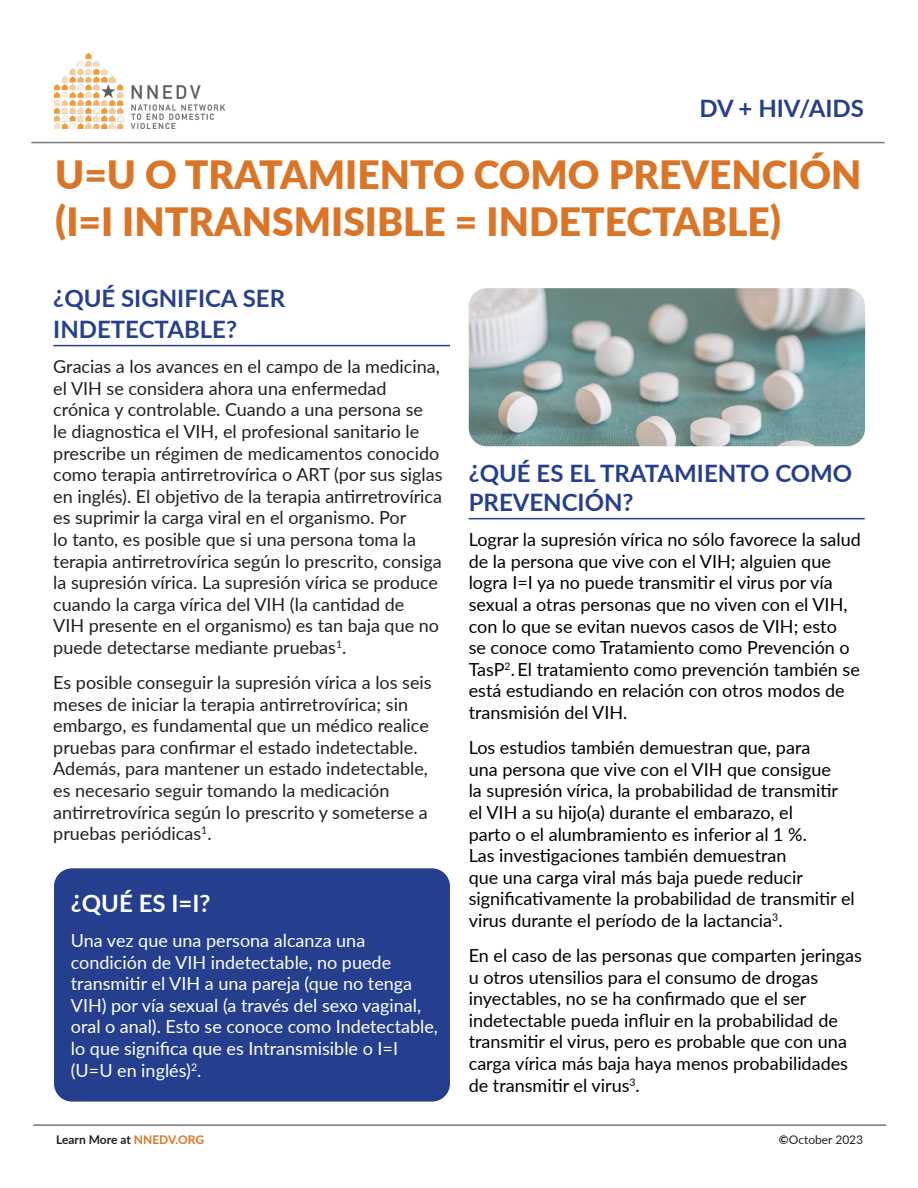
<style>
.page{position:relative;width:918px;height:1188px;background:#fff}
.page>*{position:absolute;margin:0;border:0;box-sizing:border-box;transform-origin:0 0}
.t1{font:900 39px/46.8px "Lato";color:#da7527}
.Sub-Header{font:700 24px/28.8px "Lato";color:#253f8e}
.Sub-Header-2{font:700 24px/30.6px "Lato";color:#26408d}
.t2{font:700 24px "Lato";color:#fff}
.Body{font:18px/21.6px "Lato";color:#000}
.Body-2{font:18px/21.6px "Lato";color:#231f20}
.Body-3{font:18px/21.6px "Lato";color:#fff}
.t3{font:700 12px "Lato";color:#231f20}
.Fine_Print{font:12px "Lato";color:#231f20}
.s1{color:#da7527}
.s2{font-weight:700}
</style>
<div class="page">
<div style="left:54px;top:868px;width:396px;height:234px;background:#253f8e;border-radius:18px"></div>
<hr style="left:53px;top:345px;width:397px;height:1px;background:#26408d">
<hr style="left:469px;top:518px;width:396px;height:1px;background:#253f8e">
<hr style="left:31px;top:142px;width:854px;height:1px;background:#797878">
<hr style="left:33px;top:1124px;width:853px;height:2px;background:#797878">
<img style="left:54px;top:54px;width:171px;height:74px">
<img style="left:469px;top:288px;width:396px;height:158px">
<p class="Sub-Header" style="left:699px;top:92px;width:166px">DV + HIV/AIDS</p>
<p class="t1" style="left:55px;top:150px;width:808px">U=U O TRATAMIENTO COMO PREVENCIÓN (I=I INTRANSMISIBLE = INDETECTABLE)</p>
<p class="Sub-Header-2" style="left:53px;top:282px;width:233px">¿QUÉ SIGNIFICA SER<br>INDETECTABLE?</p>
<p class="Body-2" style="left:53px;top:355px;width:391px">Gracias a los avances en el campo de la medicina, el VIH se considera ahora una enfermedad crónica y controlable. Cuando a una persona se<br>le diagnostica el VIH, el profesional sanitario le prescribe un régimen de medicamentos conocido como terapia antirretrovírica o ART (por sus siglas en inglés). El objetivo de la terapia antirretrovírica es suprimir la carga viral en el organismo. Por<br>lo tanto, es posible que si una persona toma la terapia antirretrovírica según lo prescrito, consiga la supresión vírica. La supresión vírica se produce cuando la carga vírica del VIH (la cantidad de<br>VIH presente en el organismo) es tan baja que no puede detectarse mediante pruebas<sup>1</sup>.</p>
<p class="Body-2" style="left:53px;top:671px;width:380px">Es posible conseguir la supresión vírica a los seis meses de iniciar la terapia antirretrovírica; sin embargo, es fundamental que un médico realice pruebas para confirmar el estado indetectable.<br>Además, para mantener un estado indetectable, es necesario seguir tomando la medicación antirretrovírica según lo prescrito y someterse a pruebas periódicas<sup>1</sup>.</p>
<p class="t2" style="left:71px;top:886px;width:141px">¿QUÉ ES I=I?</p>
<p class="Body-3" style="left:71px;top:929px;width:369px">Una vez que una persona alcanza una condición de VIH indetectable, no puede transmitir el VIH a una pareja (que no tenga VIH) por vía sexual (a través del sexo vaginal, oral o anal). Esto se conoce como Indetectable, lo que significa que es Intransmisible o I=I (U=U en inglés)<sup>2</sup>.</p>
<p class="Sub-Header" style="left:469px;top:458px;width:385px">¿QUÉ ES EL TRATAMIENTO COMO<br>PREVENCIÓN?</p>
<p class="Body" style="left:469px;top:528px;width:394px">Lograr la supresión vírica no sólo favorece la salud de la persona que vive con el VIH; alguien que logra I=I ya no puede transmitir el virus por vía sexual a otras personas que no viven con el VIH, con lo que se evitan nuevos casos de VIH; esto<br>se conoce como Tratamiento como Prevención o TasP<sup>2</sup>. El tratamiento como prevención también se está estudiando en relación con otros modos de transmisión del VIH.</p>
<p class="Body" style="left:469px;top:736px;width:388px">Los estudios también demuestran que, para<br>una persona que vive con el VIH que consigue<br>la supresión vírica, la probabilidad de transmitir el VIH a su hijo(a) durante el embarazo, el<br>parto o el alumbramiento es inferior al 1 %.<br>Las investigaciones también demuestran<br>que una carga viral más baja puede reducir significativamente la probabilidad de transmitir el virus durante el período de la lactancia<sup>3</sup>.</p>
<p class="Body" style="left:469px;top:944px;width:395px">En el caso de las personas que comparten jeringas u otros utensilios para el consumo de drogas inyectables, no se ha confirmado que el ser indetectable pueda influir en la probabilidad de transmitir el virus, pero es probable que con una carga vírica más baja haya menos probabilidades de transmitir el virus<sup>3</sup>.</p>
<p class="t3" style="left:56px;top:1130px;width:149px">Learn More at <span class="s1">NNEDV.ORG</span></p>
<p class="Fine_Print" style="left:779px;top:1131px;width:86px"><span class="s2">©</span>October 2023</p>
</div>
